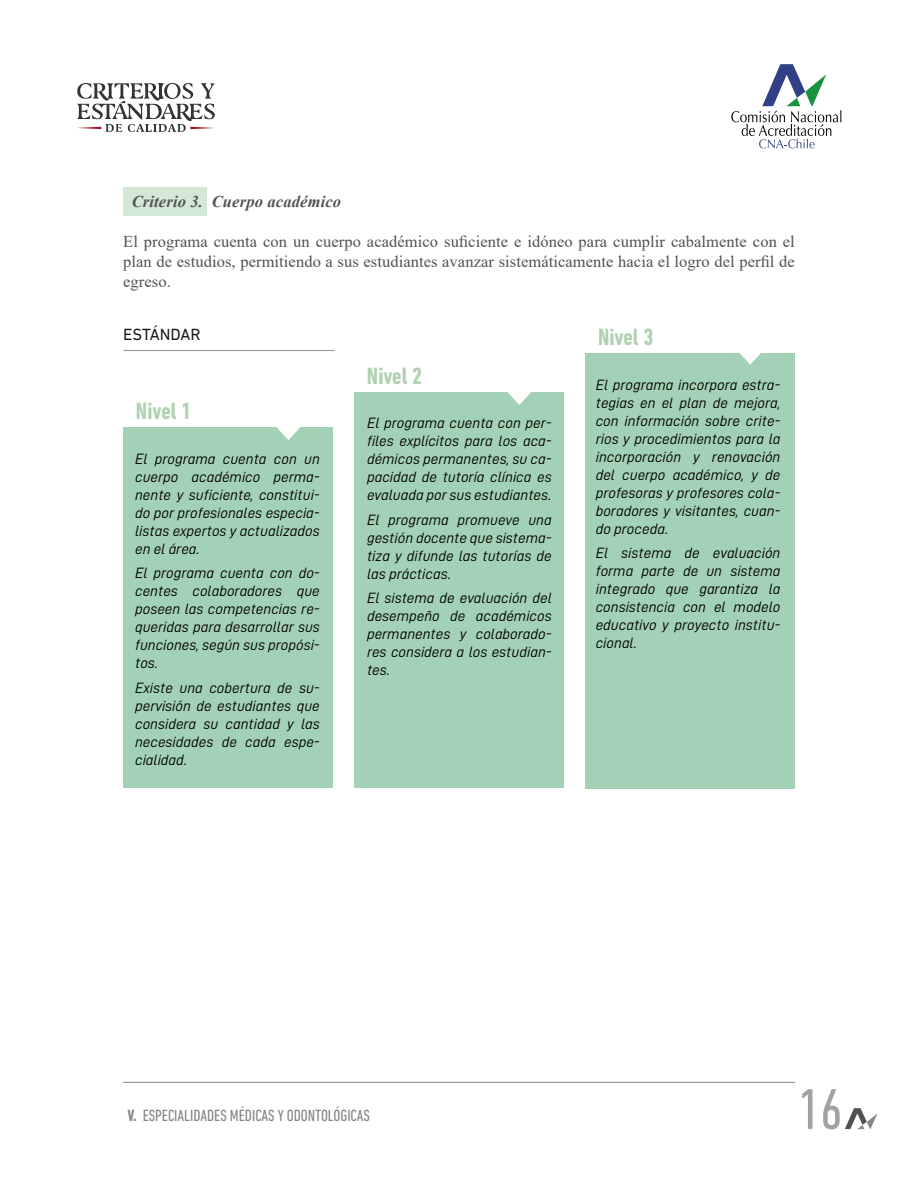
<style>
.page{position:relative;width:918px;height:1188px;background:#fff}
.page>*{position:absolute;margin:0;border:0;box-sizing:border-box;transform-origin:0 0}
.t1{font:condensed 58.5px "DIN Next LT Pro";color:#a1a2a2}
.t2{font:700 condensed 24px "DIN Next LT Pro";color:#b0d2b0}
.t3{font:16.5px/19.8px "Times New Roman";letter-spacing:.005em;color:#525252;text-align:justify}
.t4{font:condensed 16.5px "DIN Next LT Pro";color:#858686}
.t5{font:italic 700 16.5px "Times New Roman";letter-spacing:.01em;color:#525252}
.t6{font:16.5px "DIN Next LT Pro";color:#1a1a1a}
.t7{font:15px/18px "D DIN Italic";color:#000;text-align:justify}
.s1{font-weight:700}
</style>
<div class="page">
<svg style="left:731px;top:64px;width:110px;height:84px"></svg>
<svg style="left:77px;top:83px;width:138px;height:49px"></svg>
<hr style="left:123px;top:1082px;width:672px;height:1px;background:#989999">
<svg style="left:845px;top:1108px;width:33px;height:21px"></svg>
<div style="left:123px;top:187px;width:83px;height:28px;background:#d3e8d5"></div>
<div style="left:585px;top:353px;width:210px;height:435px;background:#a3d1b5"></div>
<svg style="left:739px;top:353px;width:22px;height:12px"></svg>
<div style="left:354px;top:392px;width:210px;height:396px;background:#a3d1b5"></div>
<svg style="left:507px;top:392px;width:24px;height:13px"></svg>
<div style="left:123px;top:428px;width:210px;height:360px;background:#a3d1b5"></div>
<svg style="left:276px;top:427px;width:24px;height:13px"></svg>
<hr style="left:123px;top:350px;width:212px;height:1px;background:#989999">
<p class="t5" style="left:132px;top:190px;width:211px">Criterio 3. Cuerpo académico</p>
<p class="t3" style="left:123px;top:231px;width:673px">El programa cuenta con un cuerpo académico suficiente e idóneo para cumplir cabalmente con el plan de estudios, permitiendo a sus estudiantes avanzar sistemáticamente hacia el logro del perfil de egreso.</p>
<p class="t6" style="left:123px;top:325px;width:79px">ESTÁNDAR</p>
<h2 class="t2" style="left:136px;top:398px;width:57px">Nivel 1</h2>
<p class="t7" style="left:135px;top:450px;width:186px">El programa cuenta con un cuerpo académico perma&shy;nente y suficiente, constitui&shy;do por profesionales especia&shy;listas expertos y actualizados en el área.</p>
<p class="t7" style="left:135px;top:564px;width:186px">El programa cuenta con do&shy;centes colaboradores que poseen las competencias re&shy;queridas para desarrollar sus funciones, según sus propósi&shy;tos.</p>
<p class="t7" style="left:135px;top:678px;width:186px">Existe una cobertura de su&shy;pervisión de estudiantes que considera su cantidad y las necesidades de cada espe&shy;cialidad.</p>
<h2 class="t2" style="left:367px;top:363px;width:57px">Nivel 2</h2>
<p class="t7" style="left:367px;top:414px;width:186px">El programa cuenta con per&shy;files explícitos para los aca&shy;démicos permanentes, su ca&shy;pacidad de tutoría clínica es evaluada por sus estudiantes.</p>
<p class="t7" style="left:367px;top:510px;width:186px">El programa promueve una gestión docente que sistema&shy;tiza y difunde las tutorías de las prácticas.</p>
<p class="t7" style="left:367px;top:589px;width:186px">El sistema de evaluación del desempeño de académicos permanentes y colaborado&shy;res considera a los estudian&shy;tes.</p>
<h2 class="t2" style="left:598px;top:324px;width:57px">Nivel 3</h2>
<p class="t7" style="left:596px;top:375px;width:186px">El programa incorpora estra&shy;tegias en el plan de mejora, con información sobre crite&shy;rios y procedimientos para la incorporación y renovación del cuerpo académico, y de profesoras y profesores cola&shy;boradores y visitantes, cuan&shy;do proceda.</p>
<p class="t7" style="left:596px;top:544px;width:186px">El sistema de evaluación forma parte de un sistema integrado que garantiza la consistencia con el modelo educativo y proyecto institu&shy;cional.</p>
<p class="t4" style="left:128px;top:1106px;width:244px"><span class="s1">V.</span> ESPECIALIDADES MÉDICAS Y ODONTOLÓGICAS</p>
<h1 class="t1" style="left:798px;top:1076px;width:47px">16</h1>
</div>
